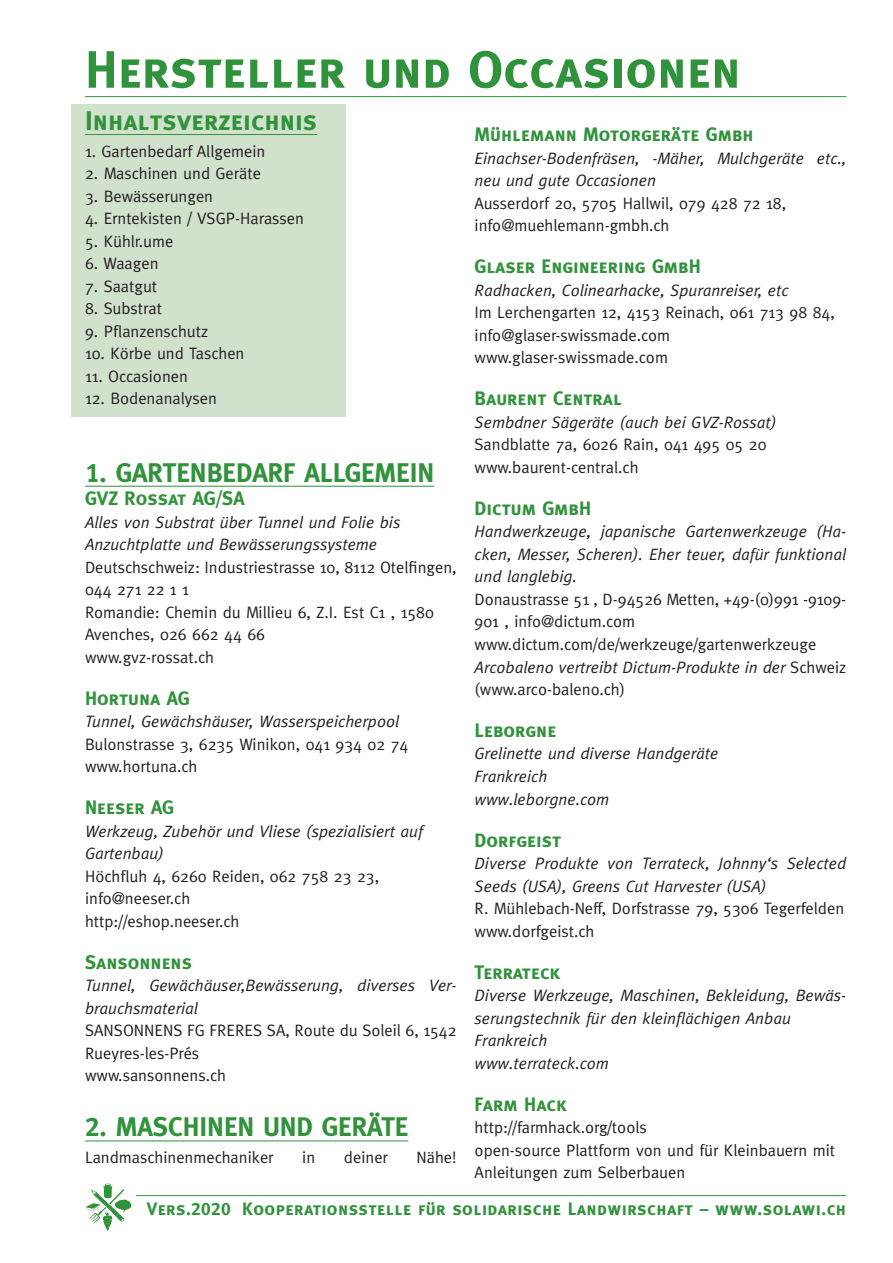
<style>
.page{position:relative;width:893px;height:1263px;background:#fff}
.page>*{position:absolute;margin:0;border:0;box-sizing:border-box;transform-origin:0 0}
.t1{font:52.5px "Meta Bold Caps";color:#31923c}
.t2{font:27px "Meta Bold Caps";color:#31923c}
.t3{font:19.5px "Meta Bold Caps";color:#31923c}
.t4{font:18px "Meta Bold Caps";letter-spacing:.02em;color:#31923c}
.t5{font:16.5px/22.5px "Meta";color:#231f20}
.t6{font:italic 16.5px/22.5px "Meta";color:#231f20}
.s1{font-style:italic}
</style>
<div class="page">
<img style="left:85px;top:1183px;width:46px;height:49px">
<hr style="left:136px;top:1195px;width:710px;height:1px;background:#31923c">
<div style="left:71px;top:105px;width:274px;height:312px;background:#d0e1cc"></div>
<hr style="left:85px;top:96px;width:761px;height:1px;background:#31923c">
<hr style="left:85px;top:134px;width:232px;height:1px;background:#31923c">
<hr style="left:85px;top:486px;width:349px;height:1px;background:#31923c">
<hr style="left:85px;top:1140px;width:323px;height:1px;background:#31923c">
<h1 class="t1" style="left:85px;top:39px;width:657px">Hersteller und Occasionen</h1>
<h2 class="t2" style="left:85px;top:105px;width:234px">Inhaltsverzeichnis</h2>
<p class="t5" style="left:85px;top:139px;width:182px">1. Gartenbedarf Allgemein</p>
<p class="t5" style="left:85px;top:162px;width:177px">2. Maschinen und Geräte</p>
<p class="t5" style="left:85px;top:184px;width:130px">3. Bewässerungen</p>
<p class="t5" style="left:85px;top:207px;width:221px">4. Erntekisten / VSGP-Harassen</p>
<p class="t5" style="left:85px;top:229px;width:90px">5. Kühlr.ume</p>
<p class="t5" style="left:85px;top:252px;width:75px">6. Waagen</p>
<p class="t5" style="left:85px;top:275px;width:74px">7. Saatgut</p>
<p class="t5" style="left:85px;top:297px;width:78px">8. Substrat</p>
<p class="t5" style="left:85px;top:320px;width:125px">9. Pflanzenschutz</p>
<p class="t5" style="left:85px;top:342px;width:161px">10. Körbe und Taschen</p>
<p class="t5" style="left:85px;top:365px;width:104px">11. Occasionen</p>
<p class="t5" style="left:85px;top:387px;width:133px">12. Bodenanalysen</p>
<p class="t3" style="left:475px;top:123px;width:281px">Mühlemann Motorgeräte Gmbh</p>
<p class="t6" style="left:475px;top:147px;width:373px">Einachser-Bodenfräsen, -Mäher, Mulchgeräte etc., neu und gute Occasionen</p>
<p class="t5" style="left:475px;top:192px;width:313px">Ausserdorf 20, 5705 Hallwil, 079 428 72 18, info@muehlemann-gmbh.ch</p>
<p class="t3" style="left:475px;top:255px;width:228px">Glaser Engineering GmbH</p>
<p class="t6" style="left:475px;top:279px;width:315px">Radhacken, Colinearhacke, Spuranreiser, etc</p>
<p class="t5" style="left:475px;top:301px;width:362px">Im Lerchengarten 12, 4153 Reinach, 061 713 98 84, info@glaser-swissmade.com www.glaser-swissmade.com</p>
<p class="t3" style="left:475px;top:387px;width:149px">Baurent Central</p>
<p class="t6" style="left:475px;top:411px;width:303px">Sembdner Sägeräte (auch bei GVZ-Rossat)</p>
<p class="t5" style="left:475px;top:433px;width:293px">Sandblatte 7a, 6026 Rain, 041 495 05 20 www.baurent-central.ch</p>
<p class="t3" style="left:475px;top:497px;width:118px">Dictum GmbH</p>
<p class="t6" style="left:475px;top:520px;width:373px;text-align:justify">Handwerkzeuge, japanische Gartenwerkzeuge (Ha&shy;cken, Messer, Scheren). Eher teuer, dafür funktional und langlebig.</p>
<p class="t5" style="left:475px;top:588px;width:373px">Donaustrasse 51 , D-94526 Metten, +49-(0)991 -9109- 901 , info@dictum.com www.dictum.com/de/werkzeuge/gartenwerkzeuge <span class="s1">Arcobaleno vertreibt Dictum-Produkte in der</span> Schweiz (www.arco-baleno.ch)</p>
<p class="t3" style="left:475px;top:719px;width:83px">Leborgne</p>
<p class="t6" style="left:475px;top:742px;width:245px">Grelinette und diverse Handgeräte<br>Frankreich<br>www.leborgne.com</p>
<p class="t3" style="left:475px;top:828px;width:88px">Dorfgeist</p>
<p class="t6" style="left:475px;top:852px;width:373px">Diverse Produkte von Terrateck, Johnny‘s Selected<br>Seeds (USA), Greens Cut Harvester (USA)</p>
<p class="t5" style="left:475px;top:897px;width:371px">R. Mühlebach-Neff, Dorfstrasse 79, 5306 Tegerfelden www.dorfgeist.ch</p>
<p class="t3" style="left:475px;top:960px;width:88px">Terrateck</p>
<p class="t6" style="left:475px;top:984px;width:373px">Diverse Werkzeuge, Maschinen, Bekleidung, Bewäs&shy;serungstechnik für den kleinflächigen Anbau<br>Frankreich<br>www.terrateck.com</p>
<p class="t3" style="left:475px;top:1092px;width:94px">Farm Hack</p>
<p class="t5" style="left:475px;top:1116px;width:362px">http://farmhack.org/tools<br>open-source Plattform von und für Kleinbauern mit<br>Anleitungen zum Selberbauen</p>
<h2 class="t2" style="left:85px;top:457px;width:351px">1. GARTENBEDARF ALLGEMEIN</h2>
<p class="t3" style="left:85px;top:487px;width:161px">GVZ Rossat AG/SA</p>
<p class="t6" style="left:85px;top:511px;width:317px">Alles von Substrat über Tunnel und Folie bis<br>Anzuchtplatte und Bewässerungssysteme</p>
<p class="t5" style="left:85px;top:556px;width:373px">Deutschschweiz: Industriestrasse 10, 8112 Otelfingen,<br>044 271 22 1 1<br>Romandie: Chemin du Millieu 6, Z.I. Est C1 , 1580<br>Avenches, 026 662 44 66<br>www.gvz-rossat.ch</p>
<p class="t3" style="left:85px;top:687px;width:106px">Hortuna AG</p>
<p class="t6" style="left:85px;top:710px;width:316px">Tunnel, Gewächshäuser, Wasserspeicherpool</p>
<p class="t5" style="left:85px;top:733px;width:325px">Bulonstrasse 3, 6235 Winikon, 041 934 02 74 www.hortuna.ch</p>
<p class="t3" style="left:85px;top:796px;width:91px">Neeser AG</p>
<p class="t6" style="left:85px;top:820px;width:339px">Werkzeug, Zubehör und Vliese (spezialisiert auf<br>Gartenbau)</p>
<p class="t5" style="left:85px;top:865px;width:296px">Höchfluh 4, 6260 Reiden, 062 758 23 23, info@neeser.ch<br>http://eshop.neeser.ch</p>
<p class="t3" style="left:85px;top:951px;width:109px">Sansonnens</p>
<p class="t6" style="left:85px;top:974px;width:373px">Tunnel, Gewächäuser,Bewässerung, diverses Ver&shy;brauchsmaterial</p>
<p class="t5" style="left:85px;top:1019px;width:373px">SANSONNENS FG FRERES SA, Route du Soleil 6, 1542<br>Rueyres-les-Prés<br>www.sansonnens.ch</p>
<h2 class="t2" style="left:85px;top:1111px;width:325px">2. MASCHINEN UND GERÄTE</h2>
<p class="t5" style="left:85px;top:1146px;width:190px">Landmaschinenmechaniker</p>
<p class="t5" style="left:302px;top:1146px;width:14px">in</p>
<p class="t5" style="left:344px;top:1146px;width:45px">deiner</p>
<p class="t5" style="left:417px;top:1146px;width:42px">Nähe!</p>
<p class="t4" style="left:147px;top:1198px;width:701px">Vers.2020 Kooperationsstelle für solidarische Landwirschaft – www.solawi.ch</p>
</div>
